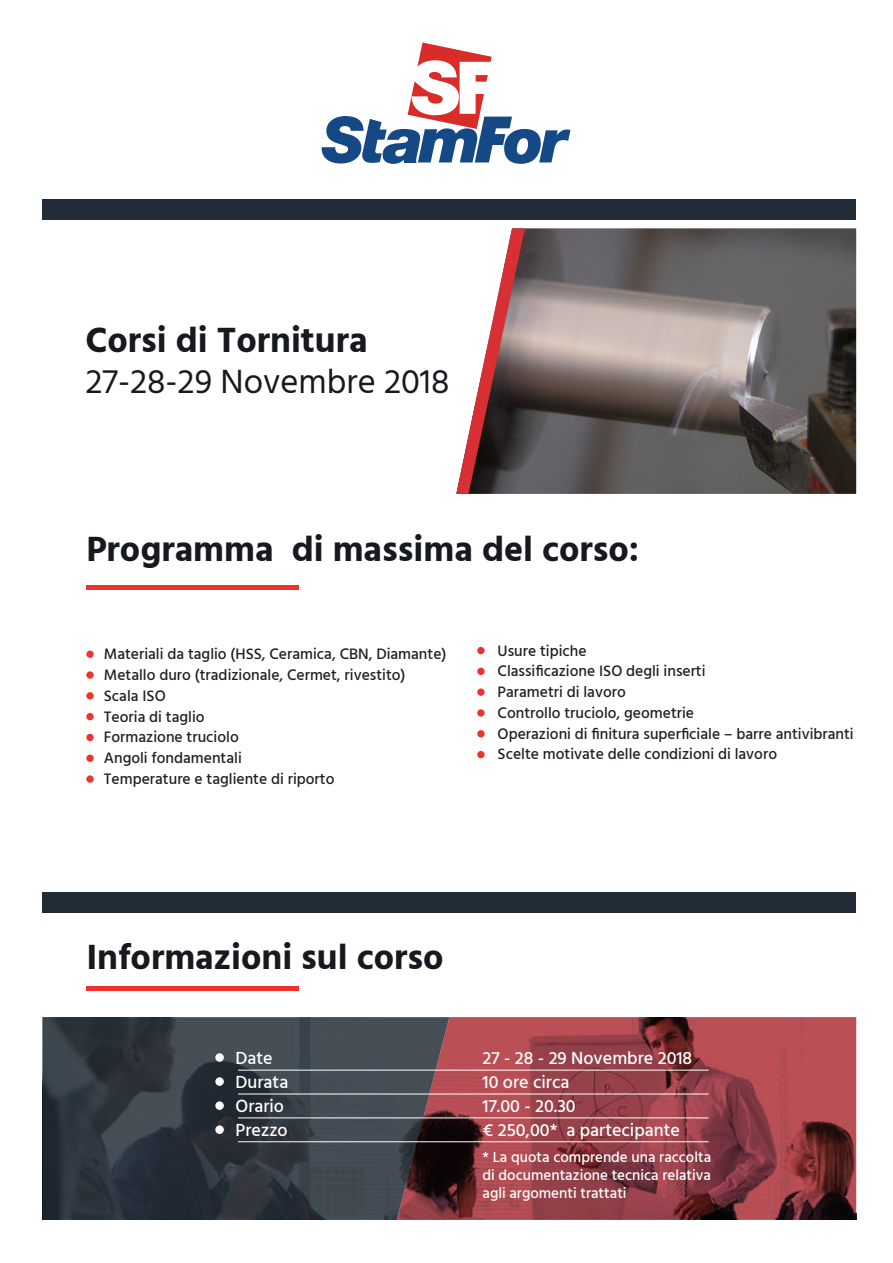
<style>
.page{position:relative;width:893px;height:1263px;background:#fff}
.page>*{position:absolute;margin:0;border:0;box-sizing:border-box;transform-origin:0 0}
.t1{font:700 36px "Hind";color:#161a1e}
.t2{font:34.5px "Hind";color:#161a1e}
.t3{font:500 18px/24px "Hind";color:#fff}
.t4{font:500 15.6px/20.7px "Hind";color:#231f20}
.t5{font:500 15px/18px "Hind";color:#fff;text-align:justify}
</style>
<div class="page">
<svg style="left:43px;top:1017px;width:354px;height:203px;background:#353c45"></svg>
<svg style="left:397px;top:1017px;width:459px;height:203px;background:#8c3f46"></svg>
<svg style="left:321px;top:43px;width:249px;height:121px"></svg>
<div style="left:43px;top:199px;width:813px;height:20px;background:#222c36"></div>
<div style="left:43px;top:892px;width:813px;height:20px;background:#222c36"></div>
<hr style="left:86px;top:586px;width:213px;height:4px;background:#ee332e">
<div style="left:86px;top:986px;width:213px;height:5px;background:#ee332e"></div>
<div style="left:86px;top:650px;width:8px;height:8px;background:#ee332e;border-radius:50%"></div>
<div style="left:86px;top:671px;width:8px;height:8px;background:#ee332e;border-radius:50%"></div>
<div style="left:86px;top:692px;width:8px;height:7px;background:#ee332e;border-radius:50%"></div>
<div style="left:86px;top:713px;width:8px;height:7px;background:#ee332e;border-radius:50%"></div>
<div style="left:86px;top:734px;width:8px;height:7px;background:#ee332e;border-radius:50%"></div>
<div style="left:477px;top:647px;width:8px;height:7px;background:#ee332e;border-radius:50%"></div>
<div style="left:477px;top:668px;width:8px;height:7px;background:#ee332e;border-radius:50%"></div>
<div style="left:477px;top:688px;width:8px;height:8px;background:#ee332e;border-radius:50%"></div>
<div style="left:477px;top:709px;width:8px;height:8px;background:#ee332e;border-radius:50%"></div>
<div style="left:477px;top:730px;width:8px;height:7px;background:#ee332e;border-radius:50%"></div>
<div style="left:86px;top:754px;width:8px;height:8px;background:#ee332e;border-radius:50%"></div>
<div style="left:86px;top:775px;width:8px;height:8px;background:#ee332e;border-radius:50%"></div>
<div style="left:215px;top:1053px;width:9px;height:9px;background:#fff;border-radius:50%"></div>
<div style="left:215px;top:1077px;width:9px;height:9px;background:#fff;border-radius:50%"></div>
<div style="left:215px;top:1101px;width:9px;height:9px;background:#fff;border-radius:50%"></div>
<div style="left:215px;top:1125px;width:9px;height:9px;background:#fff;border-radius:50%"></div>
<hr style="left:238px;top:1070px;width:471px;height:1px;background:#fff">
<hr style="left:238px;top:1094px;width:471px;height:1px;background:#fff">
<hr style="left:238px;top:1117px;width:471px;height:1px;background:#fff">
<hr style="left:238px;top:1141px;width:471px;height:1px;background:#fff">
<div style="left:477px;top:751px;width:8px;height:7px;background:#ee332e;border-radius:50%"></div>
<img style="left:525px;top:228px;width:331px;height:266px">
<svg style="left:456px;top:228px;width:69px;height:266px"></svg>
<h1 class="t1" style="left:85px;top:319px;width:284px">Corsi di Tornitura</h1>
<h2 class="t2" style="left:85px;top:358px;width:366px">27-28-29 Novembre 2018</h2>
<h1 class="t1" style="left:86px;top:527px;width:554px">Programma di massima del corso:</h1>
<p class="t4" style="left:104px;top:645px;width:344px">Materiali da taglio (HSS, Ceramica, CBN, Diamante)<br>Metallo duro (tradizionale, Cermet, rivestito)<br>Scala ISO<br>Teoria di taglio<br>Formazione truciolo<br>Angoli fondamentali<br>Temperature e tagliente di riporto</p>
<p class="t4" style="left:498px;top:641px;width:358px">Usure tipiche<br>Classificazione ISO degli inserti<br>Parametri di lavoro<br>Controllo truciolo, geometrie<br>Operazioni di finitura superficiale – barre antivibranti Scelte motivate delle condizioni di lavoro</p>
<h1 class="t1" style="left:86px;top:936px;width:359px">Informazioni sul corso</h1>
<p class="t3" style="left:236px;top:1046px;width:54px">Date<br>Durata<br>Orario<br>Prezzo</p>
<p class="t3" style="left:483px;top:1046px;width:211px">27 - 28 - 29 Novembre 2018<br>10 ore circa<br>17.00 - 20.30<br>€ 250,00* a partecipante</p>
<p class="t5" style="left:483px;top:1148px;width:230px">* La quota comprende una raccolta di documentazione tecnica relativa agli argomenti trattati</p>
</div>
